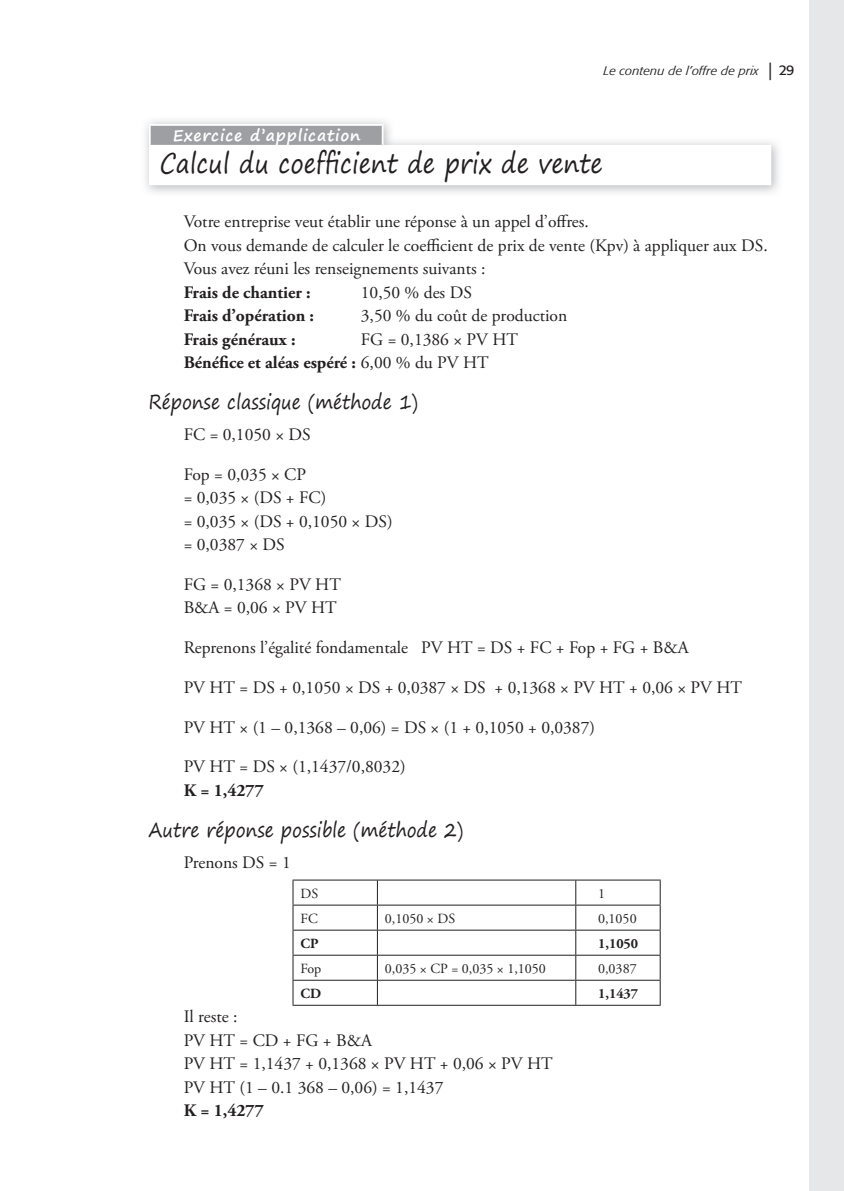
<style>
.page{position:relative;width:844px;height:1191px;background:#fff}
.page>*{position:absolute;margin:0;border:0;box-sizing:border-box;transform-origin:0 0}
.t1{font:27.12px "Segoe Print";color:#231f20;scale:.87 1}
.t2{font:20.12px "Segoe Print";color:#231f20;scale:.87 1}
.t3{font:17.5px/23.4px "Adobe Garamond Pro";color:#231f20}
.t4{font:700 17.5px "Adobe Garamond Pro";color:#231f20}
.t5{font:700 15.75px "Segoe Print";letter-spacing:.05em;color:#fff}
.t6{font:14px "Adobe Garamond Pro";color:#231f20}
.t7{font:700 14px "Adobe Garamond Pro";color:#231f20}
.t8{font:14px "Formata";color:#231f20}
.t9{font:italic 300 condensed 12.25px "Formata";color:#231f20;scale:1.3 1}
.s1{font-weight:700}
</style>
<div class="page">
<div style="left:809px;top:0;width:34px;height:1191px;background:#e6e7e9"></div>
<div style="left:150px;top:125px;width:232px;height:21px;background:#9d9fa2"></div>
<hr style="left:149px;top:124px;width:234px;height:2px;background:#fff">
<svg style="left:149px;top:126px;width:2px;height:19px"></svg>
<svg style="left:381px;top:126px;width:2px;height:19px"></svg>
<hr style="left:149px;top:145px;width:233px;height:2px;background:#fff">
<hr style="left:292px;top:879px;width:368px;height:1px;background:#231f20">
<hr style="left:292px;top:904px;width:368px;height:1px;background:#231f20">
<hr style="left:292px;top:929px;width:368px;height:1px;background:#231f20">
<hr style="left:292px;top:954px;width:368px;height:1px;background:#231f20">
<hr style="left:292px;top:979px;width:368px;height:1px;background:#231f20">
<hr style="left:292px;top:1004px;width:368px;height:1px;background:#231f20">
<svg style="left:292px;top:880px;width:1px;height:124px"></svg>
<svg style="left:377px;top:880px;width:1px;height:124px"></svg>
<svg style="left:575px;top:880px;width:1px;height:124px"></svg>
<svg style="left:659px;top:880px;width:1px;height:124px"></svg>
<p class="t9" style="left:603px;top:65px;width:121px">Le contenu de l’offre de prix</p>
<p class="t8" style="left:778px;top:64px;width:17px">29</p>
<p class="t5" style="left:173px;top:121px;width:189px">Exercice d’application</p>
<p class="t1" style="left:160px;top:140px;width:511px">Calcul du coefficient de prix de vente</p>
<p class="t3" style="left:184px;top:211px;width:585px">Votre entreprise veut établir une réponse à un appel d’offres.<br>On vous demande de calculer le coefficient de prix de vente (Kpv) à appliquer aux DS.<br>Vous avez réuni les renseignements suivants :<br><span class="s1">Frais de chantier :</span></p>
<p class="t3" style="left:361px;top:282px;width:112px">10,50 % des DS</p>
<p class="t4" style="left:184px;top:308px;width:132px">Frais d’opération :</p>
<p class="t3" style="left:361px;top:305px;width:208px">3,50 % du coût de production</p>
<p class="t4" style="left:184px;top:332px;width:113px">Frais généraux :</p>
<p class="t3" style="left:184px;top:329px;width:336px;text-indent:177px">FG = 0,1386 × PV HT<br><span class="s1">Bénéfice et aléas espéré :</span> 6,00 % du PV HT</p>
<p class="t2" style="left:149px;top:384px;width:311px">Réponse classique (méthode 1)</p>
<p class="t3" style="left:184px;top:424px;width:128px">FC = 0,1050 × DS</p>
<p class="t3" style="left:184px;top:464px;width:210px">Fop = 0,035 × CP<br>= 0,035 × (DS + FC)<br>= 0,035 × (DS + 0,1050 × DS) = 0,0387 × DS</p>
<p class="t3" style="left:184px;top:574px;width:159px">FG = 0,1368 × PV HT<br>B&amp;A = 0,06 × PV HT</p>
<p class="t3" style="left:184px;top:637px;width:506px">Reprenons l’égalité fondamentale PV HT = DS + FC + Fop + FG + B&amp;A</p>
<p class="t3" style="left:184px;top:677px;width:559px">PV HT = DS + 0,1050 × DS + 0,0387 × DS + 0,1368 × PV HT + 0,06 × PV HT</p>
<p class="t3" style="left:184px;top:717px;width:413px">PV HT × (1 – 0,1368 – 0,06) = DS × (1 + 0,1050 + 0,0387)</p>
<p class="t3" style="left:184px;top:756px;width:223px">PV HT = DS × (1,1437/0,8032)<br><span class="s1">K = 1,4277</span></p>
<p class="t2" style="left:149px;top:811px;width:363px">Autre réponse possible (méthode 2)</p>
<p class="t3" style="left:184px;top:852px;width:109px">Prenons DS = 1</p>
<p class="t6" style="left:300px;top:887px;width:19px">DS</p>
<p class="t6" style="left:598px;top:887px;width:8px">1</p>
<p class="t6" style="left:300px;top:912px;width:19px">FC</p>
<p class="t6" style="left:385px;top:912px;width:72px">0,1050 × DS</p>
<p class="t6" style="left:598px;top:912px;width:40px">0,1050</p>
<p class="t7" style="left:300px;top:937px;width:20px">CP</p>
<p class="t7" style="left:598px;top:937px;width:42px">1,1050</p>
<p class="t6" style="left:300px;top:962px;width:22px">Fop</p>
<p class="t6" style="left:385px;top:962px;width:162px">0,035 × CP = 0,035 × 1,1050</p>
<p class="t6" style="left:598px;top:962px;width:40px">0,0387</p>
<p class="t7" style="left:300px;top:987px;width:22px">CD</p>
<p class="t7" style="left:598px;top:987px;width:42px">1,1437</p>
<p class="t3" style="left:184px;top:1006px;width:370px">Il reste :<br>PV HT = CD + FG + B&amp;A<br>PV HT = 1,1437 + 0,1368 × PV HT + 0,06 × PV HT<br>PV HT (1 – 0.1 368 – 0,06) = 1,1437<br><span class="s1">K = 1,4277</span></p>
</div>
